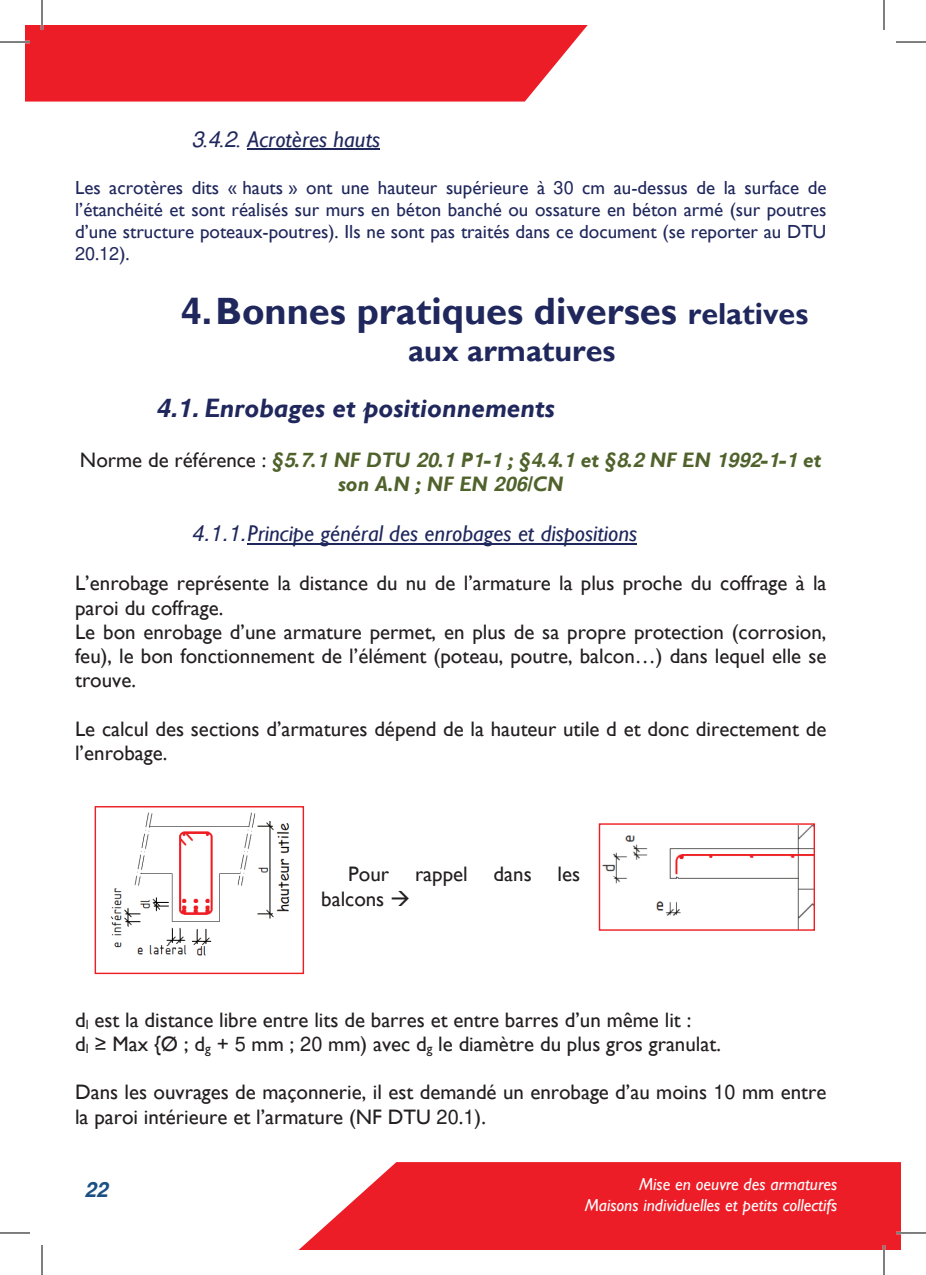
<style>
.page{position:relative;width:926px;height:1275px;background:#fff}
.page>*{position:absolute;margin:0;border:0;box-sizing:border-box;transform-origin:0 0}
.t1{font:700 38px "Gill Sans";color:#1f275c}
.t2{font:700 30.4px "Gill Sans";color:#1f275c}
.t3{font:italic 700 26.6px "Gill Sans";color:#1f275c}
.t4{font:italic 22.8px "Gill Sans";color:#1f275c}
.t5{font:21px/24.2px "Gill Sans";color:#231f20}
.t6{font:italic 700 21px/24.2px "Gill Sans";color:#50622b;text-align:center}
.t7{font:italic 700 21px "Helvetica";color:#1a5082}
.t8{font:19px/22px "Gill Sans";color:#1f275c;text-align:justify}
.t9{font:18px "Helvetica";color:#1f275c}
.t10{font:italic 17.4px/20.8px "Gill Sans";color:#fff;text-align:right}
.s1{font-family:"Helvetica";font-size:21.8px}
.s2{font-size:21.8px}
.s3{font-family:"Helvetica";font-size:18px}
.s4{font-family:"Gill Sans";font-size:19px}
.s5{font-family:"Helvetica";font-size:37px}
.s6{font-size:30.4px}
.s7{font-family:"Helvetica";font-size:25.6px}
.s8{font-weight:400;font-style:normal;color:#231f20}
.s9{font-family:"Helvetica";font-size:20px}
</style>
<div class="page">
<svg style="left:299px;top:1162px;width:602px;height:88px;background:#ed2f37"></svg>
<svg style="left:25px;top:25px;width:563px;height:77px;background:#ed2a33"></svg>
<hr style="left:248px;top:149px;width:132px;height:1px;background:#1f275c">
<hr style="left:248px;top:543px;width:389px;height:1px;background:#1f275c">
<svg style="left:95px;top:806px;width:209px;height:168px"></svg>
<svg style="left:599px;top:823px;width:216px;height:107px"></svg>
<hr style="left:0;top:41px;width:30px;height:2px;background:#fff">
<hr style="left:896px;top:1231px;width:30px;height:3px;background:#fff">
<hr style="left:41px;top:0;width:2px;height:30px;background:#fff">
<hr style="left:883px;top:1245px;width:2px;height:30px;background:#fff">
<hr style="left:0;top:42px;width:30px;height:1px;background:#000">
<hr style="left:896px;top:42px;width:30px;height:1px;background:#000">
<hr style="left:0;top:1232px;width:30px;height:1px;background:#000">
<hr style="left:896px;top:1232px;width:30px;height:1px;background:#000">
<hr style="left:42px;top:0;width:1px;height:30px;background:#000">
<hr style="left:42px;top:1245px;width:1px;height:30px;background:#000">
<hr style="left:884px;top:0;width:1px;height:30px;background:#000">
<hr style="left:884px;top:1245px;width:1px;height:30px;background:#000">
<p class="t4" style="left:191px;top:126px;width:190px"><span class="s1">3</span><span class="s2">.</span><span class="s1">4</span><span class="s2">.</span><span class="s1">2</span><span class="s2">.</span> Acrotères hauts</p>
<p class="t8" style="left:75px;top:177px;width:753px">Les acrotères dits « hauts » ont une hauteur supérieure à <span class="s3">30</span> cm au-dessus de la surface de l’étanchéité et sont réalisés sur murs en béton banché ou ossature en béton armé (sur poutres d’une structure poteaux-poutres). Ils ne sont pas traités dans ce document (se reporter au DTU</p>
<p class="t9" style="left:75px;top:243px;width:56px">20<span class="s4">.</span>12<span class="s4">).</span></p>
<h1 class="t1" style="left:181px;top:288px;width:628px"><span class="s5">4.</span> Bonnes pratiques diverses <span class="s6">relatives</span></h1>
<h2 class="t2" style="left:408px;top:332px;width:209px">aux armatures</h2>
<p class="t3" style="left:156px;top:393px;width:401px"><span class="s7">4.1.</span> Enrobages et positionnements</p>
<p class="t6" style="left:80px;top:448px;width:743px"><span class="s8">Norme de référence :</span> §<span class="s9">5</span>.<span class="s9">7</span>.<span class="s9">1</span> NF DTU <span class="s9">20</span>.<span class="s9">1</span> P<span class="s9">1</span>-<span class="s9">1</span> ; §<span class="s9">4</span>.<span class="s9">4</span>.<span class="s9">1</span> et §<span class="s9">8</span>.<span class="s9">2</span> NF EN <span class="s9">1992</span>-<span class="s9">1</span>-<span class="s9">1</span> et son A.N ; NF EN <span class="s9">206</span>/CN</p>
<p class="t4" style="left:191px;top:520px;width:447px"><span class="s1">4.1.1.</span> Principe général des enrobages et dispositions</p>
<p class="t5" style="left:75px;top:571px;width:753px">L’enrobage représente la distance du nu de l’armature la plus proche du coffrage à la paroi du coffrage.<br>Le bon enrobage d’une armature permet, en plus de sa propre protection (corrosion, feu), le bon fonctionnement de l’élément (poteau, poutre, balcon…) dans lequel elle se trouve.</p>
<p class="t5" style="left:75px;top:717px;width:753px">Le calcul des sections d’armatures dépend de la hauteur utile d et donc directement de l’enrobage.</p>
<p class="t5" style="left:321px;top:862px;width:260px;text-indent:27px">Pour rappel dans les balcons →</p>
<p class="t5" style="left:75px;top:1008px;width:647px">d<sub>l</sub> est la distance libre entre lits de barres et entre barres d’un même lit :<br>d<sub>l</sub> ≥ Max {Ø ; d<sub>g</sub> + <span class="s9">5</span> mm ; <span class="s9">20</span> mm) avec d<sub>g</sub> le diamètre du plus gros granulat.</p>
<p class="t5" style="left:75px;top:1080px;width:753px">Dans les ouvrages de maçonnerie, il est demandé un enrobage d’au moins <span class="s9">10</span> mm entre la paroi intérieure et l’armature (NF DTU <span class="s9">20</span>.<span class="s9">1</span>).</p>
<p class="t7" style="left:85px;top:1176px;width:25px">22</p>
<p class="t10" style="left:585px;top:1173px;width:254px">Mise en oeuvre des armatures<br>Maisons individuelles et petits collectifs</p>
</div>
